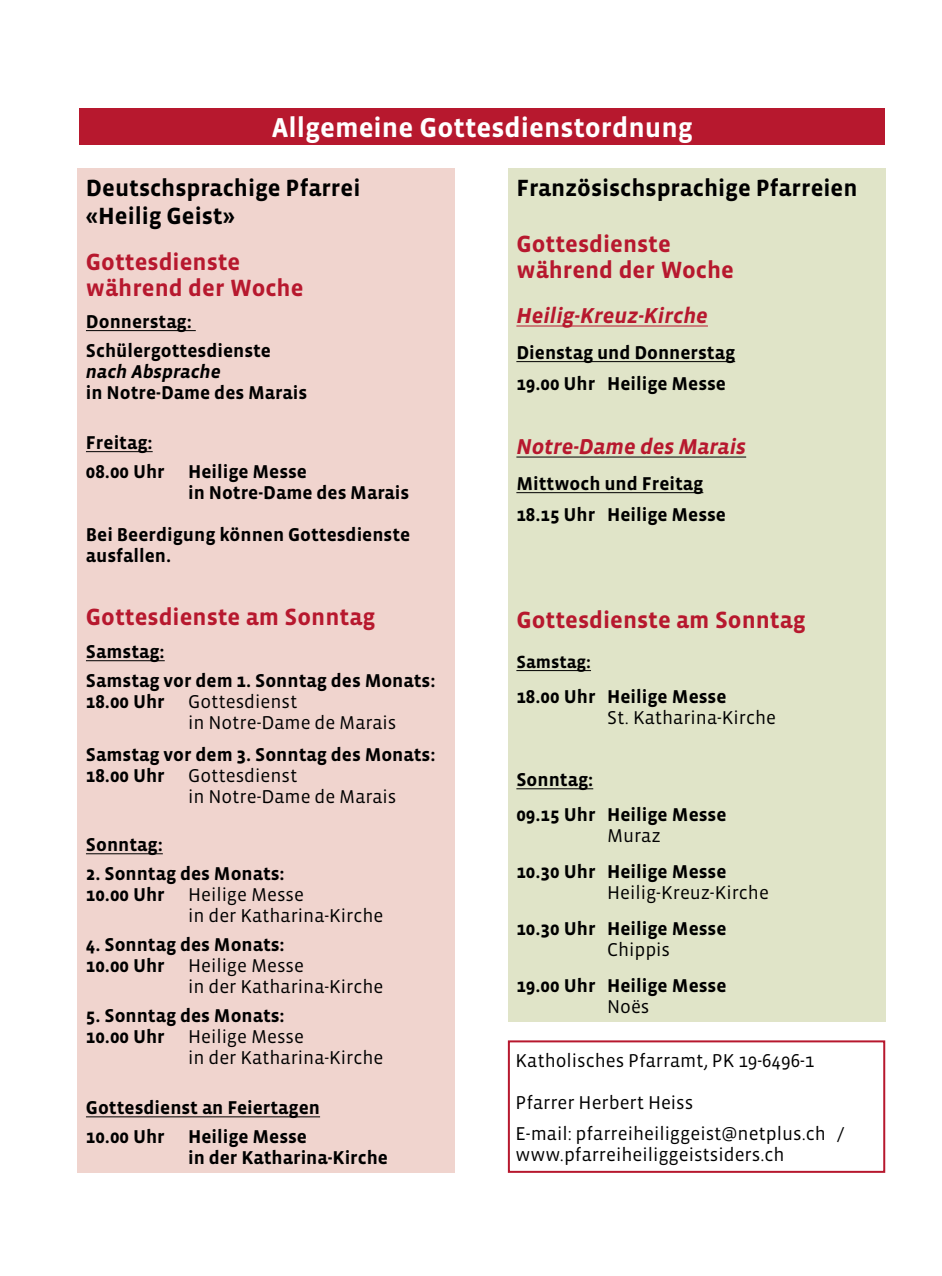
<style>
.page{position:relative;width:942px;height:1276px;background:#fff}
.page>*{position:absolute;margin:0;border:0;box-sizing:border-box;transform-origin:0 0}
.t1{font:700 28px "Vista Sans";color:#fff}
.t2{font:700 24px/26px "Vista Sans";color:#b7182e}
.t3{font:700 24px/28px "Vista Sans";color:#000}
.t4{font:italic 700 22px "Vista Sans";color:#b7182e}
.t5{font:700 19px/29px "Vista Sans";color:#000}
.t6{font:19px/21px "Vista Sans";color:#000}
.t7{font:italic 700 19px "Vista Sans";color:#000}
.t8{font:700 18px "Vista Sans";color:#000}
.s1{font-weight:700}
</style>
<div class="page">
<div style="left:79px;top:108px;width:805px;height:37px;background:#b7182e"></div>
<div style="left:77px;top:169px;width:377px;height:1003px;background:#f0d4ce"></div>
<hr style="left:86px;top:330px;width:110px;height:1px;background:#000">
<hr style="left:86px;top:451px;width:67px;height:1px;background:#000">
<hr style="left:86px;top:660px;width:79px;height:1px;background:#000">
<hr style="left:86px;top:853px;width:77px;height:1px;background:#000">
<hr style="left:86px;top:1116px;width:234px;height:1px;background:#000">
<div style="left:507px;top:169px;width:377px;height:853px;background:#e0e4c8"></div>
<hr style="left:516px;top:326px;width:191px;height:1px;background:#b7182e">
<hr style="left:516px;top:361px;width:219px;height:1px;background:#000">
<hr style="left:516px;top:457px;width:229px;height:1px;background:#000">
<hr style="left:516px;top:492px;width:187px;height:1px;background:#000">
<hr style="left:516px;top:670px;width:74px;height:1px;background:#000">
<hr style="left:516px;top:788px;width:77px;height:1px;background:#000">
<div style="left:507px;top:1040px;width:377px;height:132px;border:2px solid #b7182e"></div>
<h1 class="t1" style="left:272px;top:113px;width:422px">Allgemeine Gottesdienstordnung</h1>
<p class="t3" style="left:86px;top:174px;width:276px">Deutschsprachige Pfarrei «Heilig Geist»</p>
<p class="t2" style="left:86px;top:249px;width:219px">Gottesdienste während der Woche</p>
<p class="t5" style="left:86px;top:307px;width:186px">Donnerstag:<br>Schülergottesdienste</p>
<p class="t7" style="left:86px;top:362px;width:136px">nach Absprache</p>
<p class="t5" style="left:86px;top:378px;width:222px">in Notre-Dame des Marais</p>
<p class="t5" style="left:86px;top:428px;width:222px">Freitag:<br>08.00 Uhr Heilige Messe</p>
<p class="t5" style="left:188px;top:478px;width:222px">in Notre-Dame des Marais</p>
<p class="t5" style="left:86px;top:524px;width:326px;line-height:21px">Bei Beerdigung können Gottesdienste ausfallen.</p>
<p class="t3" style="left:516px;top:174px;width:342px">Französischsprachige Pfarreien</p>
<p class="t2" style="left:516px;top:231px;width:219px">Gottesdienste während der Woche</p>
<p class="t4" style="left:516px;top:304px;width:193px">Heilig-Kreuz-Kirche</p>
<p class="t5" style="left:516px;top:337px;width:220px;line-height:31px">Dienstag und Donnerstag<br>19.00 Uhr Heilige Messe</p>
<p class="t4" style="left:516px;top:435px;width:231px">Notre-Dame des Marais</p>
<p class="t5" style="left:516px;top:468px;width:211px;line-height:31px">Mittwoch und Freitag<br>18.15 Uhr Heilige Messe</p>
<p class="t2" style="left:86px;top:604px;width:290px">Gottesdienste am Sonntag</p>
<p class="t5" style="left:86px;top:637px;width:351px">Samstag:<br>Samstag vor dem 1. Sonntag des Monats:</p>
<p class="t6" style="left:188px;top:691px;width:210px;text-indent:-102px"><span class="s1">18.00 Uhr</span> Gottesdienst<br>in Notre-Dame de Marais</p>
<p class="t5" style="left:86px;top:740px;width:351px">Samstag vor dem 3. Sonntag des Monats:</p>
<p class="t6" style="left:86px;top:765px;width:213px"><span class="s1">18.00 Uhr</span> Gottesdienst</p>
<p class="t6" style="left:188px;top:786px;width:210px">in Notre-Dame de Marais</p>
<p class="t5" style="left:86px;top:830px;width:78px">Sonntag:</p>
<p class="t5" style="left:86px;top:859px;width:200px">2. Sonntag des Monats:</p>
<p class="t6" style="left:86px;top:884px;width:219px"><span class="s1">10.00 Uhr</span> Heilige Messe</p>
<p class="t6" style="left:188px;top:905px;width:197px">in der Katharina-Kirche</p>
<p class="t5" style="left:86px;top:930px;width:200px">4. Sonntag des Monats:</p>
<p class="t6" style="left:86px;top:955px;width:219px"><span class="s1">10.00 Uhr</span> Heilige Messe</p>
<p class="t6" style="left:188px;top:976px;width:197px">in der Katharina-Kirche</p>
<p class="t5" style="left:86px;top:1001px;width:200px">5. Sonntag des Monats:</p>
<p class="t6" style="left:86px;top:1026px;width:219px"><span class="s1">10.00 Uhr</span> Heilige Messe</p>
<p class="t6" style="left:188px;top:1047px;width:197px">in der Katharina-Kirche</p>
<p class="t5" style="left:86px;top:1093px;width:235px">Gottesdienst an Feiertagen<br>10.00 Uhr Heilige Messe</p>
<p class="t5" style="left:188px;top:1143px;width:201px">in der Katharina-Kirche</p>
<p class="t2" style="left:516px;top:607px;width:290px">Gottesdienste am Sonntag</p>
<p class="t8" style="left:516px;top:653px;width:76px">Samstag:</p>
<p class="t5" style="left:516px;top:682px;width:211px">18.00 Uhr Heilige Messe</p>
<p class="t6" style="left:607px;top:708px;width:170px">St. Katharina-Kirche</p>
<p class="t5" style="left:516px;top:763px;width:211px;line-height:35px">Sonntag:<br>09.15 Uhr Heilige Messe</p>
<p class="t6" style="left:607px;top:826px;width:55px">Muraz</p>
<p class="t5" style="left:516px;top:858px;width:211px">10.30 Uhr Heilige Messe</p>
<p class="t6" style="left:607px;top:883px;width:163px">Heilig-Kreuz-Kirche</p>
<p class="t5" style="left:516px;top:915px;width:211px">10.30 Uhr Heilige Messe</p>
<p class="t6" style="left:607px;top:940px;width:64px">Chippis</p>
<p class="t5" style="left:516px;top:972px;width:211px">19.00 Uhr Heilige Messe</p>
<p class="t6" style="left:607px;top:997px;width:44px">Noës</p>
<p class="t6" style="left:515px;top:1050px;width:300px">Katholisches Pfarramt, PK 19-6496-1</p>
<p class="t6" style="left:515px;top:1087px;width:330px;line-height:31px">Pfarrer Herbert Heiss<br>E-mail: pfarreiheiliggeist@netplus.ch /</p>
<p class="t6" style="left:515px;top:1144px;width:270px">www.pfarreiheiliggeistsiders.ch</p>
</div>
